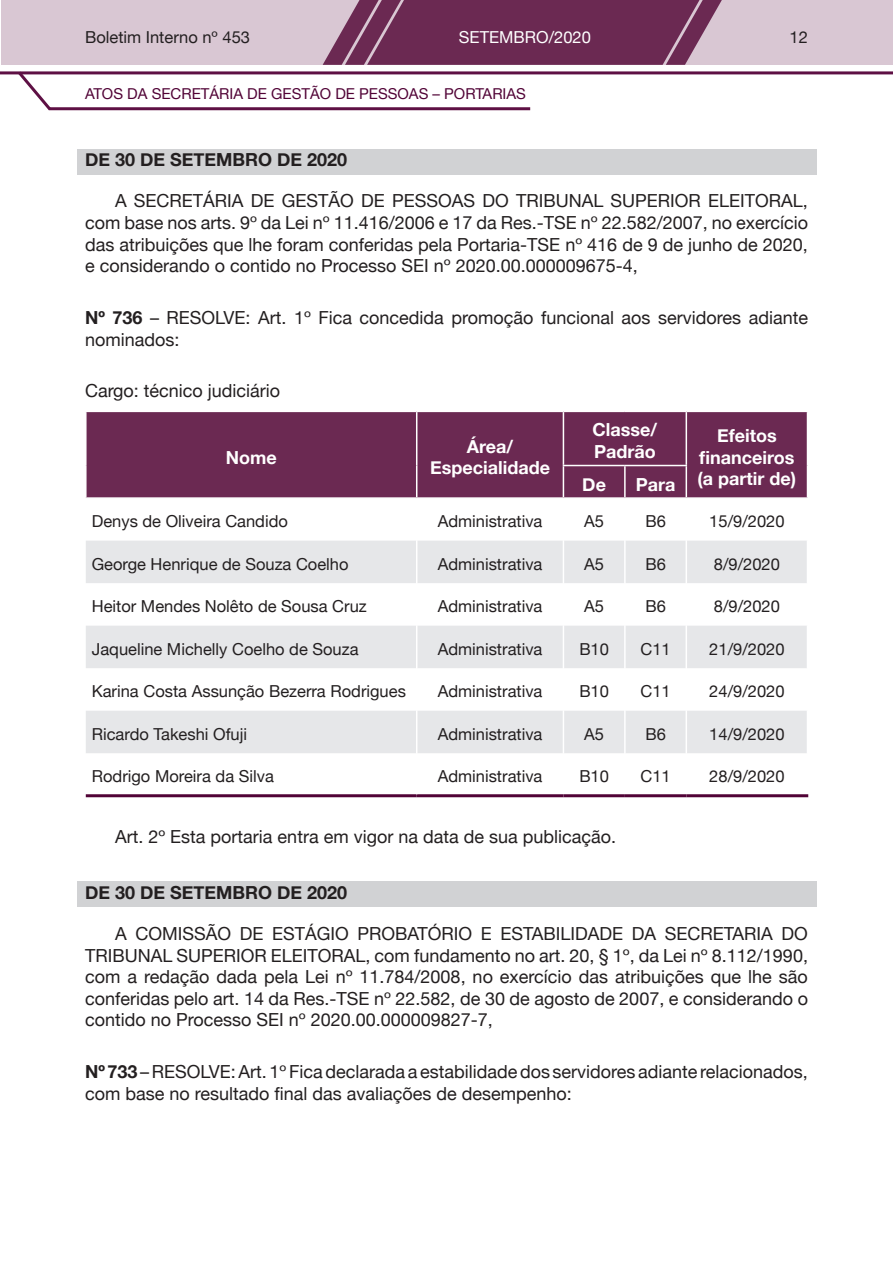
<style>
.page{position:relative;width:893px;height:1263px;background:#fff}
.page>*{position:absolute;margin:0;border:0;box-sizing:border-box;transform-origin:0 0}
.miolo{font:18px/21.6px "Helvetica Neue";color:#231f20;text-align:justify}
.miolo_sem_recuo{font:18px/21.6px "Helvetica Neue";color:#231f20}
.topo_tabela{font:700 18px/21.6px "Helvetica Neue";color:#fff;text-align:center}
.data{font:700 18px "Helvetica Neue";color:#231f20}
.cargo{font:18px "Helvetica Neue";color:#231f20}
.miolo_1_coluna_tabel{font:16.5px "Helvetica Neue";color:#231f20}
.miolo_tabela{font:16.5px "Helvetica Neue";color:#231f20}
.t1{font:16.5px "Helvetica Neue";color:#fff}
.t2{font:15px "Helvetica Neue";color:#510336}
.s1{font-weight:700}
</style>
<div class="page">
<div style="left:1px;top:0;width:891px;height:65px;background:#d9c7d3"></div>
<svg style="left:323px;top:0;width:399px;height:65px;background:#773b61"></svg>
<hr style="left:49px;top:107px;width:481px;height:3px;background:#5e1044">
<hr style="left:0;top:71px;width:893px;height:3px;background:#5e1044">
<svg style="left:15px;top:71px;width:39px;height:40px"></svg>
<div style="left:77px;top:149px;width:739px;height:26px;background:#d1d2d4"></div>
<div style="left:77px;top:881px;width:739px;height:26px;background:#d1d2d4"></div>
<div style="left:87px;top:412px;width:720px;height:85px;background:#6b2952"></div>
<svg style="left:86px;top:541px;width:721px;height:212px;fill:#e6e7e9"></svg>
<hr style="left:416px;top:412px;width:1px;height:53px;background:#fff">
<hr style="left:563px;top:412px;width:1px;height:53px;background:#fff">
<hr style="left:686px;top:412px;width:1px;height:53px;background:#fff">
<hr style="left:416px;top:465px;width:1px;height:32px;background:#fff">
<hr style="left:563px;top:466px;width:1px;height:31px;background:#fff">
<hr style="left:624px;top:466px;width:2px;height:31px;background:#fff">
<hr style="left:686px;top:466px;width:1px;height:31px;background:#fff">
<hr style="left:563px;top:541px;width:1px;height:42px;background:#fff">
<hr style="left:624px;top:541px;width:2px;height:42px;background:#fff">
<hr style="left:686px;top:541px;width:1px;height:42px;background:#fff">
<hr style="left:563px;top:583px;width:1px;height:43px;background:#fff">
<hr style="left:624px;top:583px;width:2px;height:43px;background:#fff">
<hr style="left:686px;top:583px;width:1px;height:43px;background:#fff">
<hr style="left:563px;top:626px;width:1px;height:42px;background:#fff">
<hr style="left:624px;top:626px;width:2px;height:42px;background:#fff">
<hr style="left:686px;top:626px;width:1px;height:42px;background:#fff">
<hr style="left:563px;top:668px;width:1px;height:43px;background:#fff">
<hr style="left:624px;top:668px;width:2px;height:43px;background:#fff">
<hr style="left:686px;top:668px;width:1px;height:43px;background:#fff">
<hr style="left:563px;top:711px;width:1px;height:42px;background:#fff">
<hr style="left:624px;top:711px;width:2px;height:42px;background:#fff">
<hr style="left:686px;top:711px;width:1px;height:42px;background:#fff">
<hr style="left:563px;top:465px;width:62px;height:1px;background:#fff">
<hr style="left:625px;top:465px;width:62px;height:1px;background:#fff">
<hr style="left:86px;top:794px;width:331px;height:3px;background:#510336">
<hr style="left:417px;top:794px;width:146px;height:3px;background:#510336">
<hr style="left:563px;top:794px;width:62px;height:3px;background:#510336">
<hr style="left:625px;top:794px;width:61px;height:3px;background:#510336">
<hr style="left:686px;top:794px;width:122px;height:3px;background:#510336">
<hr style="left:416px;top:541px;width:1px;height:42px;background:#fff">
<hr style="left:416px;top:583px;width:1px;height:43px;background:#fff">
<hr style="left:416px;top:626px;width:1px;height:42px;background:#fff">
<hr style="left:416px;top:668px;width:1px;height:43px;background:#fff">
<hr style="left:416px;top:711px;width:1px;height:42px;background:#fff">
<p class="miolo_1_coluna_tabel" style="left:85px;top:23px;width:166px">Boletim Interno nº 453</p>
<p class="t1" style="left:459px;top:23px;width:134px">SETEMBRO/2020</p>
<p class="miolo_1_coluna_tabel" style="left:790px;top:23px;width:20px">12</p>
<p class="t2" style="left:85px;top:81px;width:442px">ATOS DA SECRETÁRIA DE GESTÃO DE PESSOAS – PORTARIAS</p>
<p class="data" style="left:85px;top:149px;width:264px">DE 30 DE SETEMBRO DE 2020</p>
<p class="miolo" style="left:85px;top:189px;width:724px;text-indent:30px">A SECRETÁRIA DE GESTÃO DE PESSOAS DO TRIBUNAL SUPERIOR ELEITORAL, com base nos arts. 9º da Lei nº 11.416/2006 e 17 da Res.-TSE nº 22.582/2007, no exercício das atribuições que lhe foram conferidas pela Portaria-TSE nº 416 de 9 de junho de 2020, e considerando o contido no Processo SEI nº 2020.00.000009675-4,</p>
<p class="miolo_sem_recuo" style="left:85px;top:305px;width:724px"><span class="s1">Nº 736</span> – RESOLVE: Art. 1º Fica concedida promoção funcional aos servidores adiante nominados:</p>
<p class="cargo" style="left:85px;top:375px;width:197px">Cargo: técnico judiciário</p>
<p class="topo_tabela" style="left:226px;top:446px;width:52px">Nome</p>
<p class="topo_tabela" style="left:430px;top:435px;width:121px">Área/<br>Especialidade</p>
<p class="topo_tabela" style="left:592px;top:419px;width:66px;text-align:left">Classe/<br>Padrão</p>
<p class="topo_tabela" style="left:699px;top:424px;width:97px">Efeitos financeiros</p>
<p class="topo_tabela" style="left:582px;top:473px;width:25px">De</p>
<p class="topo_tabela" style="left:636px;top:473px;width:41px">Para</p>
<p class="topo_tabela" style="left:698px;top:467px;width:100px">(a partir de)</p>
<p class="miolo_1_coluna_tabel" style="left:92px;top:507px;width:198px">Denys de Oliveira Candido</p>
<p class="miolo_tabela" style="left:438px;top:507px;width:106px">Administrativa</p>
<p class="miolo_tabela" style="left:584px;top:507px;width:21px">A5</p>
<p class="miolo_tabela" style="left:645px;top:507px;width:22px">B6</p>
<p class="miolo_tabela" style="left:709px;top:507px;width:77px">15/9/2020</p>
<p class="miolo_1_coluna_tabel" style="left:92px;top:550px;width:258px">George Henrique de Souza Coelho</p>
<p class="miolo_tabela" style="left:438px;top:550px;width:106px">Administrativa</p>
<p class="miolo_tabela" style="left:584px;top:550px;width:21px">A5</p>
<p class="miolo_tabela" style="left:645px;top:550px;width:22px">B6</p>
<p class="miolo_tabela" style="left:714px;top:550px;width:68px">8/9/2020</p>
<p class="miolo_1_coluna_tabel" style="left:92px;top:592px;width:277px">Heitor Mendes Nolêto de Sousa Cruz</p>
<p class="miolo_tabela" style="left:438px;top:592px;width:106px">Administrativa</p>
<p class="miolo_tabela" style="left:584px;top:592px;width:21px">A5</p>
<p class="miolo_tabela" style="left:645px;top:592px;width:22px">B6</p>
<p class="miolo_tabela" style="left:714px;top:592px;width:68px">8/9/2020</p>
<p class="miolo_1_coluna_tabel" style="left:92px;top:635px;width:268px">Jaqueline Michelly Coelho de Souza</p>
<p class="miolo_tabela" style="left:438px;top:635px;width:106px">Administrativa</p>
<p class="miolo_tabela" style="left:579px;top:635px;width:31px">B10</p>
<p class="miolo_tabela" style="left:640px;top:635px;width:32px">C11</p>
<p class="miolo_tabela" style="left:709px;top:635px;width:77px">21/9/2020</p>
<p class="miolo_1_coluna_tabel" style="left:92px;top:677px;width:316px">Karina Costa Assunção Bezerra Rodrigues</p>
<p class="miolo_tabela" style="left:438px;top:677px;width:106px">Administrativa</p>
<p class="miolo_tabela" style="left:579px;top:677px;width:31px">B10</p>
<p class="miolo_tabela" style="left:640px;top:677px;width:32px">C11</p>
<p class="miolo_tabela" style="left:709px;top:677px;width:77px">24/9/2020</p>
<p class="miolo_1_coluna_tabel" style="left:92px;top:720px;width:157px">Ricardo Takeshi Ofuji</p>
<p class="miolo_tabela" style="left:438px;top:720px;width:106px">Administrativa</p>
<p class="miolo_tabela" style="left:584px;top:720px;width:21px">A5</p>
<p class="miolo_tabela" style="left:645px;top:720px;width:22px">B6</p>
<p class="miolo_tabela" style="left:709px;top:720px;width:77px">14/9/2020</p>
<p class="miolo_1_coluna_tabel" style="left:92px;top:762px;width:184px">Rodrigo Moreira da Silva</p>
<p class="miolo_tabela" style="left:438px;top:762px;width:106px">Administrativa</p>
<p class="miolo_tabela" style="left:579px;top:762px;width:31px">B10</p>
<p class="miolo_tabela" style="left:640px;top:762px;width:32px">C11</p>
<p class="miolo_tabela" style="left:709px;top:762px;width:77px">28/9/2020</p>
<p class="miolo" style="left:115px;top:824px;width:503px">Art. 2º Esta portaria entra em vigor na data de sua publicação.</p>
<p class="data" style="left:85px;top:881px;width:264px">DE 30 DE SETEMBRO DE 2020</p>
<p class="miolo" style="left:85px;top:921px;width:724px;text-indent:30px">A COMISSÃO DE ESTÁGIO PROBATÓRIO E ESTABILIDADE DA SECRETARIA DO TRIBUNAL SUPERIOR ELEITORAL, com fundamento no art. 20, § 1º, da Lei nº 8.112/1990, com a redação dada pela Lei nº 11.784/2008, no exercício das atribuições que lhe são conferidas pelo art. 14 da Res.-TSE nº 22.582, de 30 de agosto de 2007, e considerando o contido no Processo SEI nº 2020.00.000009827-7,</p>
<p class="miolo_sem_recuo" style="left:85px;top:1059px;width:724px"><span class="s1">Nº 733</span> – RESOLVE: Art. 1º Fica declarada a estabilidade dos servidores adiante relacionados, com base no resultado final das avaliações de desempenho:</p>
</div>
